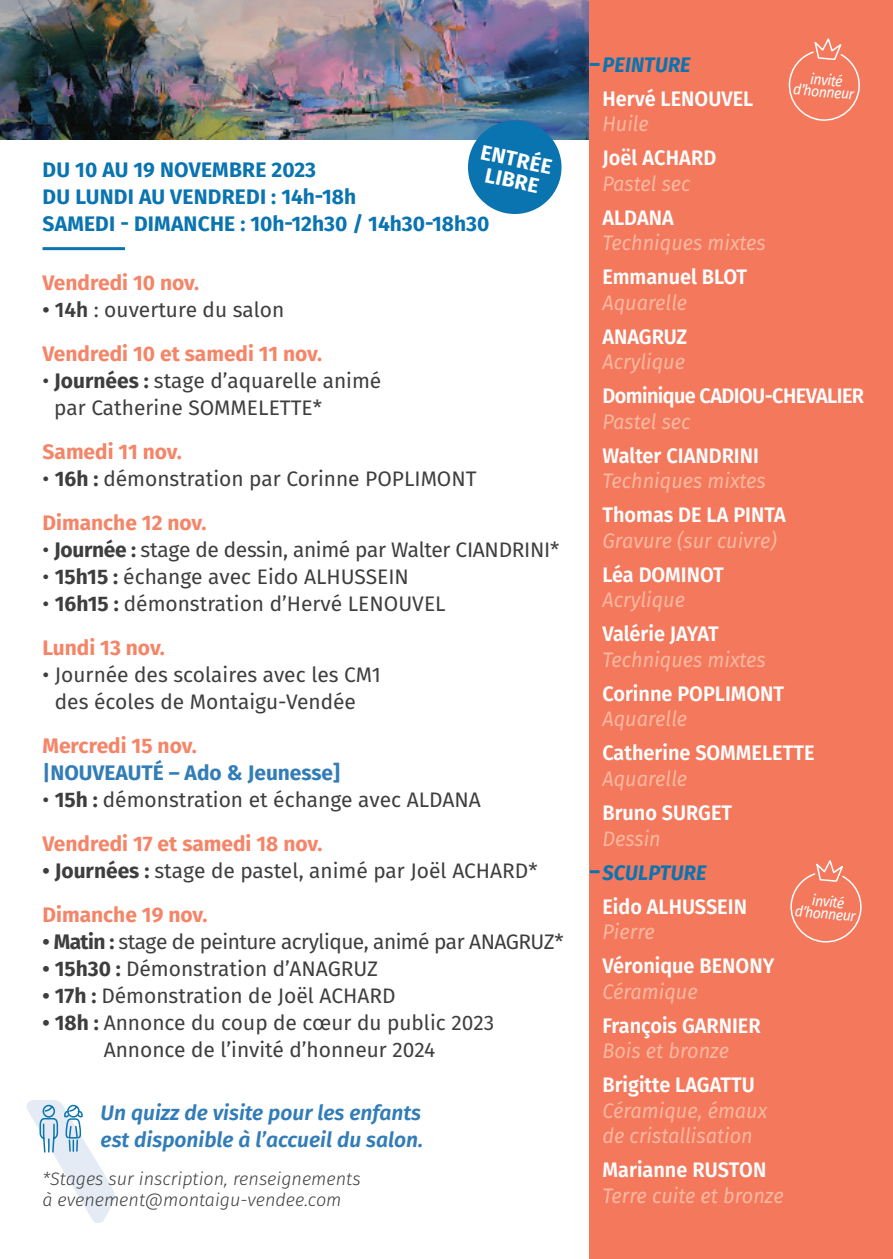
<style>
.page{position:relative;width:893px;height:1259px;background:#fff}
.page>*{position:absolute;margin:0;border:0;box-sizing:border-box;transform-origin:0 0}
.t1{font:21px/27px "Fira Sans";color:#3e3e3f}
.t2{font:600 21px/25.5px "Fira Sans";color:#fff;scale:.95 1}
.t3{font:italic 21px/25.5px "Fira Sans";color:#fab8a0;scale:.95 1}
.t4{font:700 21px "Fira Sans";color:#f58568}
.t5{font:700 21px/27px "Fira Sans";letter-spacing:.01em;color:#0974b0}
.t6{font:italic 600 21px/27px "Fira Sans";color:#327db7}
.t7{font:21px "Fira Sans";letter-spacing:-.025em;color:#3e3e3f}
.t8{font:700 21px/27px "Fira Sans";color:#327db7}
.t9{font:600 21px/25.5px "Fira Sans";letter-spacing:-.03em;color:#fff;scale:.95 1}
.t10{font:italic 700 21px "Fira Sans";letter-spacing:.01em;color:#0974b0;scale:.95 1}
.t11{font:700 21px "Fira Sans";color:#fff}
.t12{font:italic 300 18px/21px "Fira Sans";color:#3e3e3f}
.t13{font:italic 15px/12px "Fira Sans";color:#fff;text-align:center;scale:.95 1}
.s1{font-weight:600}
.s2{font-weight:700}
.s3{color:#f58568}
.s4{font-weight:400;font-style:italic;color:#fab8a0}
.s5{font-weight:600;font-style:normal;color:#fff}
</style>
<div class="page">
<img style="left:0;top:0;width:590px;height:139px">
<div style="left:590px;top:0;width:303px;height:1259px;background:#f3785c"></div>
<div style="left:468px;top:120px;width:93px;height:94px;background:#0974b0;border-radius:50%"></div>
<svg style="left:27px;top:1100px;width:88px;height:123px"></svg>
<hr style="left:43px;top:247px;width:82px;height:3px;background:#0974b0">
<svg style="left:590px;top:63px;width:10px;height:3px"></svg>
<svg style="left:590px;top:870px;width:10px;height:3px"></svg>
<svg style="left:788px;top:38px;width:72px;height:83px"></svg>
<svg style="left:790px;top:860px;width:72px;height:83px"></svg>
<p class="t11" style="left:485px;top:135px;width:74px;rotate:12deg">ENTRÉE</p>
<p class="t5" style="left:43px;top:155px;width:275px">DU 10 AU 19 NOVEMBRE 2023</p>
<p class="t11" style="left:489px;top:157px;width:56px;rotate:12deg">LIBRE</p>
<p class="t5" style="left:43px;top:182px;width:448px">DU LUNDI AU VENDREDI : 14h-18h<br>SAMEDI - DIMANCHE : 10h-12h30 / 14h30-18h30</p>
<p class="t4" style="left:43px;top:265px;width:158px">Vendredi 10 nov.</p>
<p class="t1" style="left:43px;top:296px;width:243px"><span class="s1">• 14h</span> : ouverture du salon</p>
<p class="t4" style="left:43px;top:336px;width:281px">Vendredi 10 et samedi 11 nov.</p>
<p class="t1" style="left:54px;top:367px;width:329px;text-indent:-12px">• <span class="s2">Journées :</span> stage d’aquarelle animé par Catherine SOMMELETTE*</p>
<p class="t4" style="left:43px;top:434px;width:141px">Samedi 11 nov.</p>
<p class="t1" style="left:43px;top:465px;width:436px">• <span class="s2">16h :</span> démonstration par Corinne POPLIMONT</p>
<p class="t4" style="left:43px;top:505px;width:166px">Dimanche 12 nov.</p>
<p class="t1" style="left:43px;top:536px;width:518px">• <span class="s2">Journée :</span> stage de dessin, animé par Walter CIANDRINI*</p>
<p class="t1" style="left:43px;top:563px;width:368px">• <span class="s2">15h15 :</span> échange avec Eido ALHUSSEIN</p>
<p class="t1" style="left:43px;top:590px;width:405px">• <span class="s2">16h15 :</span> démonstration d’Hervé LENOUVEL</p>
<p class="t4" style="left:43px;top:630px;width:124px">Lundi 13 nov.</p>
<p class="t1" style="left:55px;top:661px;width:328px;text-indent:-12px">• Journée des scolaires avec les CM1 des écoles de Montaigu-Vendée</p>
<p class="t8" style="left:43px;top:731px;width:299px"><span class="s3">Mercredi 15 nov.<br></span>|NOUVEAUTÉ – Ado &amp; Jeunesse]</p>
<p class="t1" style="left:43px;top:786px;width:440px">• <span class="s2">15h :</span> démonstration et échange avec ALDANA</p>
<p class="t4" style="left:43px;top:826px;width:281px">Vendredi 17 et samedi 18 nov.</p>
<p class="t1" style="left:43px;top:857px;width:497px"><span class="s2">• Journées :</span> stage de pastel, animé par Joël ACHARD*</p>
<p class="t4" style="left:43px;top:897px;width:166px">Dimanche 19 nov.</p>
<p class="t7" style="left:43px;top:926px;width:523px"><span class="s2">• Matin :</span> stage de peinture acrylique, animé par ANAGRUZ*</p>
<p class="t1" style="left:43px;top:955px;width:337px"><span class="s2">• 15h30 :</span> Démonstration d’ANAGRUZ</p>
<p class="t1" style="left:43px;top:982px;width:355px"><span class="s2">• 17h :</span> Démonstration de Joël ACHARD</p>
<p class="t1" style="left:43px;top:1009px;width:453px;text-align:center"><span class="s2">• 18h :</span> Annonce du coup de cœur du public 2023<br>Annonce de l’invité d’honneur 2024</p>
<p class="t6" style="left:101px;top:1097px;width:324px">Un quizz de visite pour les enfants est disponible à l’accueil du salon.</p>
<p class="t12" style="left:43px;top:1168px;width:320px">*Stages sur inscription, renseignements à evenement@montaigu-vendee.com</p>
<p class="t10" style="left:602px;top:47px;width:94px">PEINTURE</p>
<p class="t2" style="left:602px;top:84px;width:160px">Hervé LENOUVEL<br><span class="s4">Huile</span></p>
<p class="t2" style="left:602px;top:144px;width:122px">Joël ACHARD<br><span class="s4">Pastel sec</span></p>
<p class="t3" style="left:602px;top:204px;width:173px"><span class="s5">ALDANA<br></span>Techniques mixtes</p>
<p class="t2" style="left:602px;top:263px;width:154px">Emmanuel BLOT<br><span class="s4">Aquarelle</span></p>
<p class="t3" style="left:602px;top:323px;width:91px"><span class="s5">ANAGRUZ<br></span>Acrylique</p>
<p class="t9" style="left:602px;top:382px;width:277px">Dominique CADIOU-CHEVALIER<br><span class="s4">Pastel sec</span></p>
<p class="t3" style="left:602px;top:442px;width:173px"><span class="s5">Walter CIANDRINI<br></span>Techniques mixtes</p>
<p class="t3" style="left:602px;top:502px;width:194px"><span class="s5">Thomas DE LA PINTA<br></span>Gravure (sur cuivre)</p>
<p class="t2" style="left:602px;top:560px;width:129px">Léa DOMINOT<br><span class="s4">Acrylique</span></p>
<p class="t3" style="left:602px;top:621px;width:173px"><span class="s5">Valérie JAYAT<br></span>Techniques mixtes</p>
<p class="t2" style="left:602px;top:679px;width:193px">Corinne POPLIMONT<br><span class="s4">Aquarelle</span></p>
<p class="t2" style="left:602px;top:739px;width:225px">Catherine SOMMELETTE<br><span class="s4">Aquarelle</span></p>
<p class="t2" style="left:602px;top:798px;width:138px">Bruno SURGET<br><span class="s4">Dessin</span></p>
<p class="t10" style="left:602px;top:854px;width:111px">SCULPTURE</p>
<p class="t2" style="left:602px;top:892px;width:154px">Eido ALHUSSEIN<br><span class="s4">Pierre</span></p>
<p class="t2" style="left:602px;top:951px;width:183px">Véronique BENONY<br><span class="s4">Céramique</span></p>
<p class="t2" style="left:602px;top:1011px;width:168px">François GARNIER<br><span class="s4">Bois et bronze</span></p>
<p class="t3" style="left:602px;top:1071px;width:175px"><span class="s5">Brigitte LAGATTU<br></span>Céramique, émaux de cristallisation</p>
<p class="t3" style="left:602px;top:1156px;width:192px"><span class="s5">Marianne RUSTON<br></span>Terre cuite et bronze</p>
<p class="t13" style="left:795px;top:71px;width:66px;rotate:5deg">invité d’honneur</p>
<p class="t13" style="left:797px;top:892px;width:66px;rotate:5deg">invité d’honneur</p>
</div>
